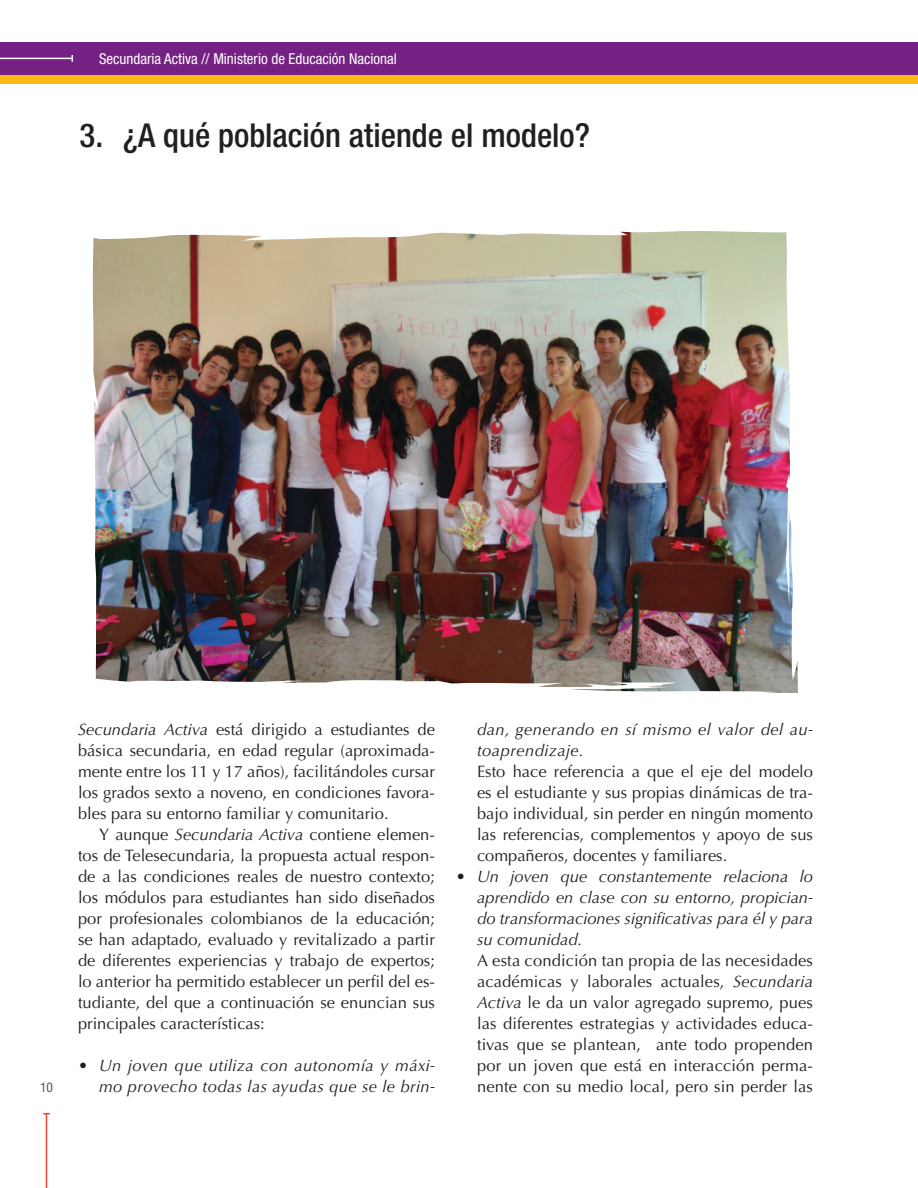
<style>
.page{position:relative;width:918px;height:1188px;background:#fff}
.page>*{position:absolute;margin:0;border:0;box-sizing:border-box;transform-origin:0 0}
.t1{font:500 condensed 33px "Helvetica Neue LT Std";color:#231f20}
.t2{font:16.5px/21px "Optima LT Std";color:#231f20;text-align:justify}
.t3{font:italic 16.5px/21px "Optima LT Std";letter-spacing:.025em;color:#231f20;text-align:right}
.t4{font:condensed 15px "Helvetica Neue LT Std";color:#fff}
.t5{font:condensed 13.5px "Helvetica Neue LT Std";color:#57585a}
.s1{font-style:italic}
.s2{font-style:normal}
</style>
<div class="page">
<hr style="left:46px;top:1114px;width:1px;height:74px;background:#ef463c">
<img style="left:92px;top:231px;width:706px;height:462px">
<div style="left:0;top:72px;width:918px;height:12px;background:#fcb814"></div>
<div style="left:0;top:42px;width:918px;height:33px;background:#752183"></div>
<hr style="left:0;top:58px;width:72px;height:1px;background:#fff">
<p class="t4" style="left:99px;top:50px;width:299px">Secundaria Activa // Ministerio de Educación Nacional</p>
<h1 class="t1" style="left:79px;top:116px;width:512px">3. ¿A qué población atiende el modelo?</h1>
<p class="t5" style="left:40px;top:1079px;width:14px">10</p>
<p class="t2" style="left:78px;top:719px;width:359px"><span class="s1">Secundaria Activa</span> está dirigido a estudiantes de básica secundaria, en edad regular (aproximada&shy;mente entre los 11 y 17 años), facilitándoles cursar los grados sexto a noveno, en condiciones favora&shy;bles para su entorno familiar y comunitario.</p>
<p class="t2" style="left:78px;top:824px;width:359px;text-indent:21px">Y aunque <span class="s1">Secundaria Activa</span> contiene elemen&shy;tos de Telesecundaria, la propuesta actual respon&shy;de a las condiciones reales de nuestro contexto; los módulos para estudiantes han sido diseñados por profesionales colombianos de la educación; se han adaptado, evaluado y revitalizado a partir de diferentes experiencias y trabajo de expertos; lo anterior ha permitido establecer un perfil del es&shy;tudiante, del que a continuación se enuncian sus principales características:</p>
<p class="t3" style="left:78px;top:1055px;width:359px"><span class="s2">•</span> Un joven que utiliza con autonomía y máxi&shy;mo provecho todas las ayudas que se le brin-</p>
<p class="t3" style="left:477px;top:719px;width:338px;text-align:left">dan, generando en sí mismo el valor del au&shy;toaprendizaje.</p>
<p class="t2" style="left:477px;top:761px;width:338px">Esto hace referencia a que el eje del modelo es el estudiante y sus propias dinámicas de tra&shy;bajo individual, sin perder en ningún momento las referencias, complementos y apoyo de sus compañeros, docentes y familiares.</p>
<p class="t3" style="left:477px;top:866px;width:338px;text-align:justify;text-indent:-21px"><span class="s2">•</span> Un joven que constantemente relaciona lo aprendido en clase con su entorno, propician&shy;do transformaciones significativas para él y para su comunidad.</p>
<p class="t2" style="left:477px;top:950px;width:338px">A esta condición tan propia de las necesidades académicas y laborales actuales, <span class="s1">Secundaria Activa</span> le da un valor agregado supremo, pues las diferentes estrategias y actividades educa&shy;tivas que se plantean, ante todo propenden por un joven que está en interacción perma&shy;nente con su medio local, pero sin perder las</p>
</div>
